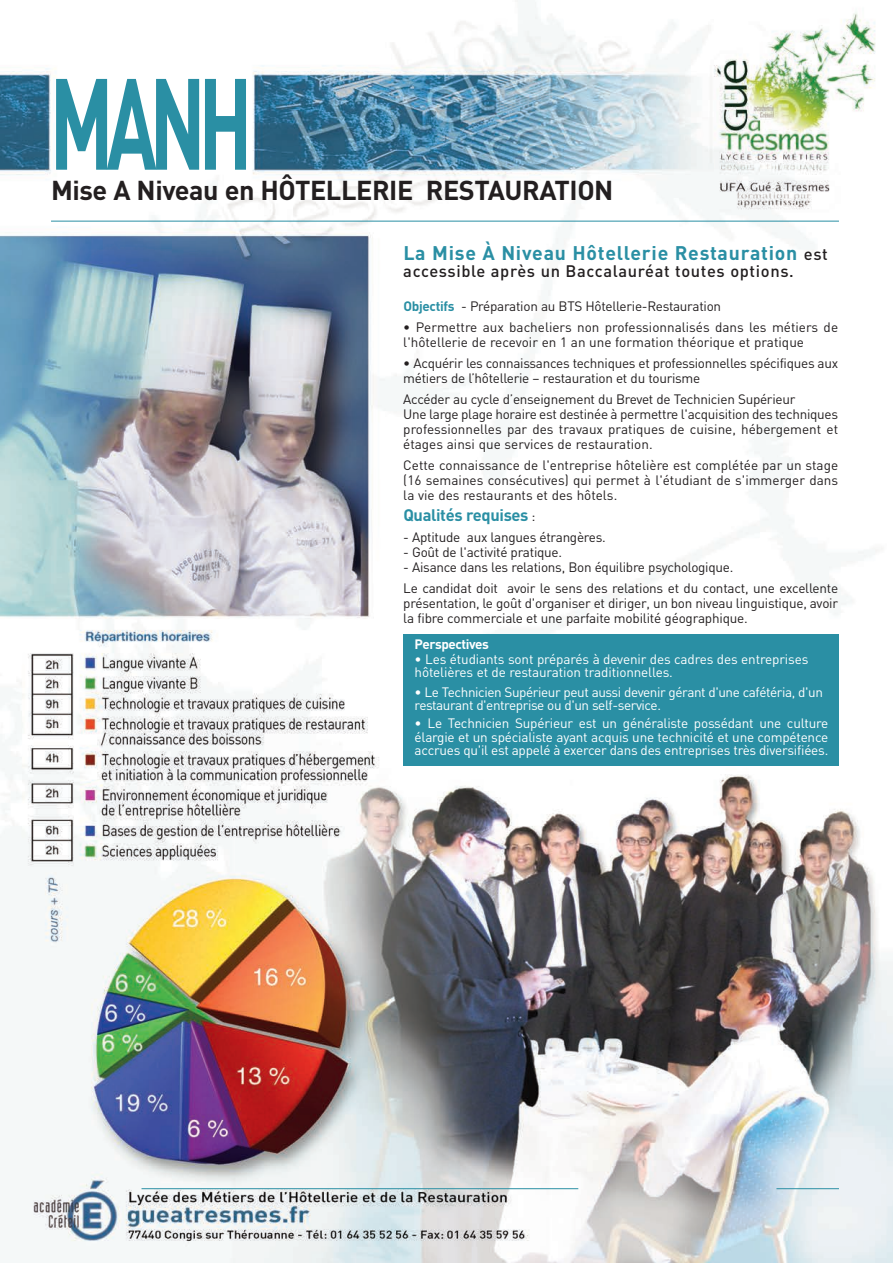
<style>
.page{position:relative;width:893px;height:1263px;background:#fff}
.page>*{position:absolute;margin:0;border:0;box-sizing:border-box;transform-origin:0 0}
.t1{font:700 127.5px "DIN";color:#2a8fa4;scale:.62 1}
.t2{font:700 27px "DIN";letter-spacing:-.015em;color:#231f20}
.t3{font:700 19.5px "DIN";letter-spacing:.04em;color:#2a8fa4}
.t4{font:500 16.5px "DIN";letter-spacing:.035em;color:#231f20}
.t5{font:700 16.5px "DIN";letter-spacing:-.02em;color:#2a8fa4}
.t6{font:13.5px/15px "DIN";letter-spacing:-.02em;color:#231f20}
.t7{font:13.5px/13.5px "DIN";letter-spacing:-.02em;color:#fff}
.t8{font:13.5px/15px "DIN";color:#231f20}
.t9{font:700 13.5px "DIN";letter-spacing:-.035em;color:#fff}
.s1{font-weight:500;font-size:16.5px;color:#231f20}
.s2{font-weight:700;color:#2a8fa4}
.s3{font-weight:400;font-size:13.5px;color:#231f20}
</style>
<div class="page">
<img style="left:0;top:2px;width:893px;height:1261px">
<hr style="left:142px;top:1188px;width:436px;height:1px;background:#2a8fa4">
<hr style="left:776px;top:1188px;width:63px;height:1px;background:#2a8fa4">
<hr style="left:51px;top:221px;width:788px;height:1px;background:#2a8fa4">
<div style="left:404px;top:634px;width:435px;height:132px;background:#2a8fa4"></div>
<h1 class="t1" style="left:50px;top:51px;width:329px">MANH</h1>
<h2 class="t2" style="left:51px;top:175px;width:564px">Mise A Niveau en HÔTELLERIE RESTAURATION</h2>
<h3 class="t3" style="left:403px;top:242px;width:426px">La Mise À Niveau Hôtellerie Restauration <span class="s1">est</span></h3>
<p class="t4" style="left:403px;top:261px;width:392px">accessible après un Baccalauréat toutes options.</p>
<p class="t6" style="left:403px;top:299px;width:319px"><span class="s2">Objectifs</span> - Préparation au BTS Hôtellerie-Restauration</p>
<p class="t8" style="left:403px;top:320px;width:436px">• Permettre aux bacheliers non professionnalisés dans les métiers de l'hôtellerie de recevoir en 1 an une formation théorique et pratique</p>
<p class="t6" style="left:403px;top:356px;width:436px">• Acquérir les connaissances techniques et professionnelles spécifiques aux métiers de l’hôtellerie – restauration et du tourisme</p>
<p class="t6" style="left:403px;top:392px;width:436px">Accéder au cycle d’enseignement du Brevet de Technicien Supérieur<br>Une large plage horaire est destinée à permettre l'acquisition des techniques professionnelles par des travaux pratiques de cuisine, hébergement et étages ainsi que services de restauration.</p>
<p class="t6" style="left:403px;top:458px;width:436px;text-align:justify">Cette connaissance de l'entreprise hôtelière est complétée par un stage (16 semaines consécutives) qui permet à l'étudiant de s'immerger dans la vie des restaurants et des hôtels.</p>
<p class="t5" style="left:403px;top:506px;width:134px">Qualités requises <span class="s3">:</span></p>
<p class="t6" style="left:403px;top:530px;width:204px">- Aptitude aux langues étrangères.</p>
<p class="t6" style="left:403px;top:545px;width:160px">- Goût de l'activité pratique.</p>
<p class="t6" style="left:403px;top:557px;width:436px;line-height:21px">- Aisance dans les relations, Bon équilibre psychologique.<br>Le candidat doit avoir le sens des relations et du contact, une excellente</p>
<p class="t6" style="left:403px;top:596px;width:436px">présentation, le goût d'organiser et diriger, un bon niveau linguistique, avoir la fibre commerciale et une parfaite mobilité géographique.</p>
<p class="t9" style="left:415px;top:636px;width:76px">Perspectives</p>
<p class="t7" style="left:415px;top:652px;width:395px">• Les étudiants sont préparés à devenir des cadres des entreprises hôtelières et de restauration traditionnelles.</p>
<p class="t7" style="left:415px;top:685px;width:410px">• Le Technicien Supérieur peut aussi devenir gérant d'une cafétéria, d'un restaurant d'entreprise ou d'un self-service.</p>
<p class="t7" style="left:415px;top:717px;width:415px;text-align:justify">• Le Technicien Supérieur est un généraliste possédant une culture élargie et un spécialiste ayant acquis une technicité et une compétence accrues qu'il est appelé à exercer dans des entreprises très diversifiées.</p>
</div>
